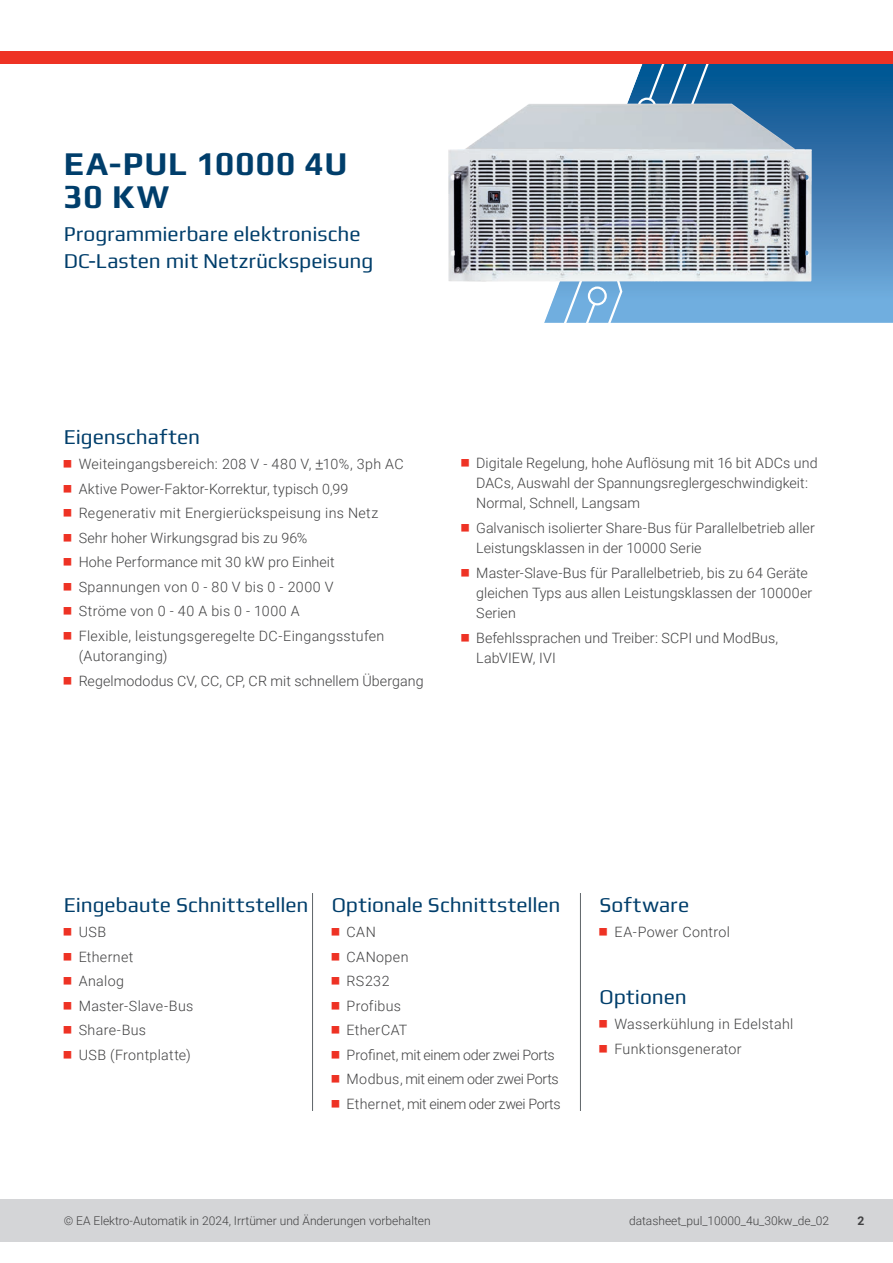
<style>
.page{position:relative;width:893px;height:1263px;background:#fff}
.page>*{position:absolute;margin:0;border:0;box-sizing:border-box;transform-origin:0 0}
.t1{font:700 33px/33px "Play";letter-spacing:.03em;color:#003e6b}
.t2{font:21px/27px "Play";color:#003e6b}
.t3{font:300 14.25px/20.2px "Roboto";letter-spacing:.01em;color:#414142}
.t4{font:300 14.25px "Roboto";letter-spacing:-.02em;color:#414142}
.t5{font:300 14.25px "Roboto";letter-spacing:.03em;color:#414142}
.t6{font:300 12px "Roboto";color:#414142}
.t7{font:700 12px "Roboto";color:#414142}
</style>
<div class="page">
<div style="left:0;top:1199px;width:893px;height:43px;background:#d4d5d7"></div>
<hr style="left:312px;top:893px;width:1px;height:218px;background:#5e6468">
<hr style="left:580px;top:893px;width:1px;height:218px;background:#5e6468">
<svg style="left:731px;top:64px;width:162px;height:259px;background:#5d8db5"></svg>
<svg style="left:490px;top:64px;width:241px;height:259px"></svg>
<div style="left:0;top:51px;width:893px;height:13px;background:#ee3224"></div>
<img style="left:501px;top:104px;width:27px;height:19px">
<p class="t1" style="left:64px;top:144px;width:285px">EA-PUL 10000 4U<br>30 KW</p>
<p class="t2" style="left:64px;top:219px;width:311px">Programmierbare elektronische<br>DC-Lasten mit Netzrückspeisung</p>
<p class="t2" style="left:64px;top:422px;width:138px">Eigenschaften</p>
<p class="t3" style="left:79px;top:454px;width:326px">Weiteingangsbereich: 208 V - 480 V, +10%, 3ph AC</p>
<p class="t3" style="left:79px;top:478px;width:271px">Aktive Power-Faktor-Korrektur, typisch 0,99</p>
<p class="t3" style="left:79px;top:503px;width:301px">Regenerativ mit Energierückspeisung ins Netz</p>
<p class="t3" style="left:79px;top:527px;width:230px">Sehr hoher Wirkungsgrad bis zu 96%</p>
<p class="t3" style="left:79px;top:552px;width:258px">Hohe Performance mit 30 kW pro Einheit</p>
<p class="t3" style="left:79px;top:576px;width:257px">Spannungen von 0 - 80 V bis 0 - 2000 V</p>
<p class="t5" style="left:79px;top:601px;width:223px">Ströme von 0 - 40 A bis 0 - 1000 A</p>
<p class="t3" style="left:79px;top:625px;width:307px">Flexible, leistungsgeregelte DC-Eingangsstufen (Autoranging)</p>
<p class="t3" style="left:79px;top:670px;width:346px">Regelmododus CV, CC, CP, CR mit schnellem Übergang</p>
<p class="t3" style="left:476px;top:452px;width:343px">Digitale Regelung, hohe Auflösung mit 16 bit ADCs und<br>DACs, Auswahl der Spannungsreglergeschwindigkeit:<br>Normal, Schnell, Langsam</p>
<p class="t3" style="left:476px;top:517px;width:340px">Galvanisch isolierter Share-Bus für Parallelbetrieb aller<br>Leistungsklassen in der 10000 Serie</p>
<p class="t3" style="left:476px;top:562px;width:337px">Master-Slave-Bus für Parallelbetrieb, bis zu 64 Geräte gleichen Typs aus allen Leistungsklassen der 10000er<br>Serien</p>
<p class="t3" style="left:476px;top:627px;width:303px">Befehlssprachen und Treiber: SCPI und ModBus,<br>LabVIEW, IVI</p>
<p class="t2" style="left:64px;top:890px;width:246px">Eingebaute Schnittstellen</p>
<p class="t3" style="left:79px;top:921px;width:29px">USB</p>
<p class="t3" style="left:79px;top:946px;width:56px">Ethernet</p>
<p class="t3" style="left:79px;top:970px;width:47px">Analog</p>
<p class="t3" style="left:79px;top:995px;width:116px">Master-Slave-Bus</p>
<p class="t3" style="left:79px;top:1019px;width:69px">Share-Bus</p>
<p class="t3" style="left:79px;top:1044px;width:114px">USB (Frontplatte)</p>
<p class="t2" style="left:332px;top:890px;width:230px">Optionale Schnittstellen</p>
<p class="t3" style="left:347px;top:921px;width:31px">CAN</p>
<p class="t5" style="left:347px;top:947px;width:63px">CANopen</p>
<p class="t3" style="left:347px;top:970px;width:44px">RS232</p>
<p class="t3" style="left:347px;top:995px;width:56px">Profibus</p>
<p class="t3" style="left:347px;top:1019px;width:62px">EtherCAT</p>
<p class="t4" style="left:347px;top:1045px;width:210px">Profinet, mit einem oder zwei Ports</p>
<p class="t4" style="left:347px;top:1069px;width:214px">Modbus, mit einem oder zwei Ports</p>
<p class="t4" style="left:347px;top:1094px;width:216px">Ethernet, mit einem oder zwei Ports</p>
<p class="t2" style="left:600px;top:890px;width:91px">Software</p>
<p class="t3" style="left:614px;top:921px;width:117px">EA-Power Control</p>
<p class="t2" style="left:600px;top:982px;width:89px">Optionen</p>
<p class="t3" style="left:614px;top:1014px;width:180px">Wasserkühlung in Edelstahl</p>
<p class="t3" style="left:614px;top:1038px;width:129px">Funktionsgenerator</p>
<p class="t6" style="left:64px;top:1212px;width:368px">© EA Elektro-Automatik in 2024, Irrtümer und Änderungen vorbehalten</p>
<p class="t6" style="left:629px;top:1212px;width:202px">datasheet_pul_10000_4u_30kw_de_02</p>
<p class="t7" style="left:858px;top:1212px;width:8px">2</p>
</div>
